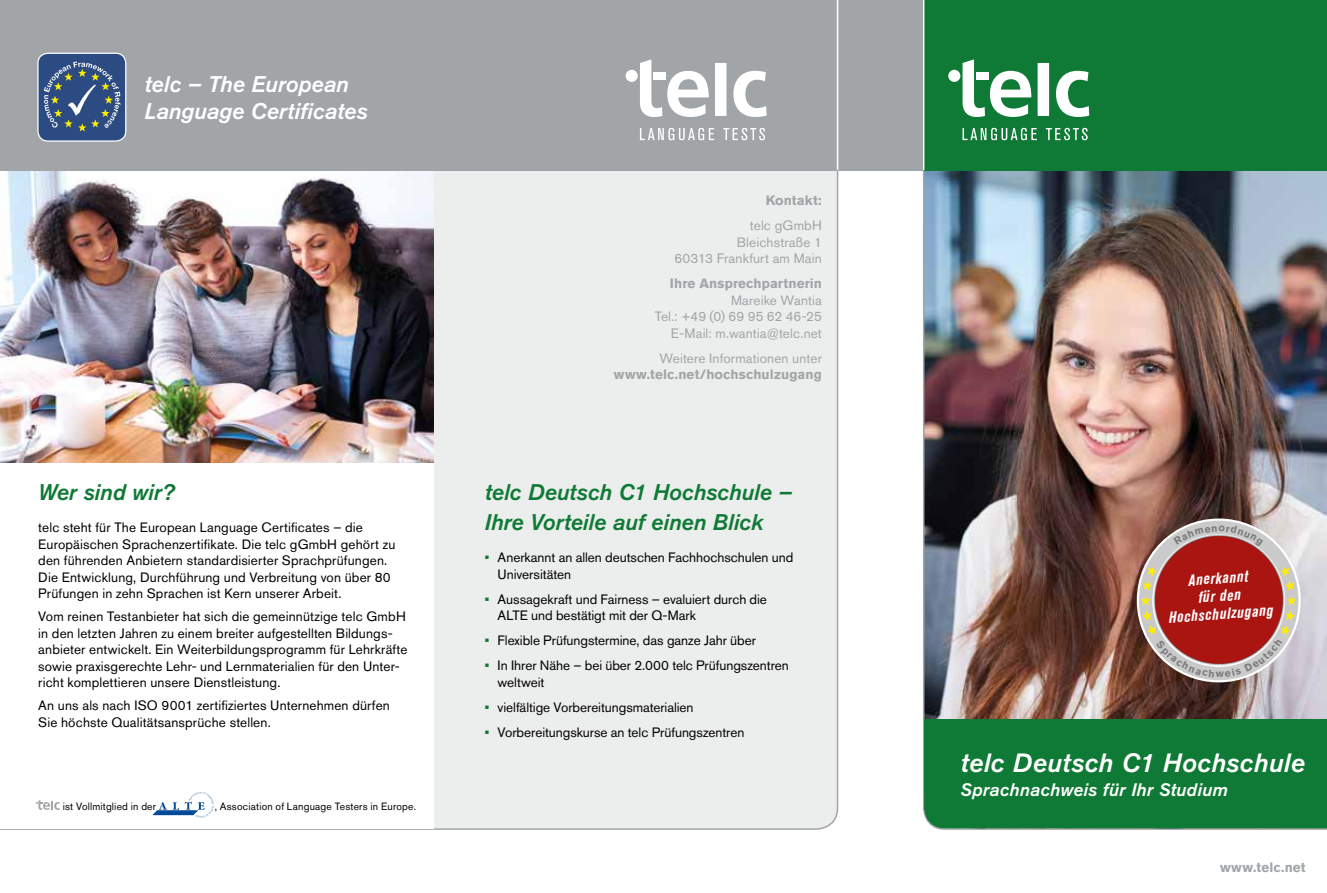
<style>
.page{position:relative;width:1327px;height:893px;background:#fff}
.page>*{position:absolute;margin:0;border:0;box-sizing:border-box;transform-origin:0 0}
.t1{font:italic 500 26.25px "Akzidenz Grotesk Pro";letter-spacing:.01em;color:#fff}
.t2{font:italic 500 22.5px/30px "Akzidenz Grotesk Pro";letter-spacing:-.005em;color:#0f7a35}
.t3{font:italic 500 22.5px/27px "Akzidenz Grotesk Pro";color:#fff}
.t4{font:italic 500 18px "Akzidenz Grotesk Pro";letter-spacing:.01em;color:#fff}
.t5{font:italic 700 condensed 15.9px/17.9px "Akzidenz Grotesk Pro";color:#fff;text-align:center}
.t6{font:13.5px/16.5px "Akzidenz Grotesk Pro";letter-spacing:.01em;color:#000}
.t7{font:13.5px/16.5px "Akzidenz Grotesk Pro";letter-spacing:.01em;color:#a1a5a7;text-align:right}
.t8{font:700 13.5px "Akzidenz Grotesk Pro";letter-spacing:.01em;color:#a1a5a7}
.t9{font:10.5px "Akzidenz Grotesk Pro";letter-spacing:.02em;color:#000}
.s1{font-weight:700;color:#0f7a35}
</style>
<div class="page">
<img style="left:923px;top:170px;width:404px;height:660px">
<div style="left:0;top:170px;width:838px;height:660px;background:#eceded"></div>
<div style="left:0;top:0;width:434px;height:828px;background:#fff"></div>
<img style="left:0;top:170px;width:434px;height:292px">
<div style="left:0;top:0;width:932px;height:170px;background:#a1a5a7"></div>
<div style="left:924px;top:0;width:403px;height:170px;background:#0f7a35"></div>
<svg style="left:962px;top:128px;width:75px;height:12px"></svg>
<svg style="left:1046px;top:128px;width:41px;height:12px"></svg>
<svg style="left:962px;top:59px;width:69px;height:58px"></svg>
<div style="left:1037px;top:63px;width:12px;height:53px;background:#fff"></div>
<svg style="left:1056px;top:71px;width:33px;height:46px"></svg>
<div style="left:948px;top:70px;width:12px;height:12px;background:#fff;border-radius:50%"></div>
<div style="left:976px;top:72px;width:12px;height:8px;background:#fff"></div>
<svg style="left:640px;top:128px;width:74px;height:12px"></svg>
<svg style="left:723px;top:128px;width:42px;height:12px"></svg>
<svg style="left:640px;top:59px;width:69px;height:58px"></svg>
<div style="left:715px;top:63px;width:11px;height:53px;background:#fff"></div>
<svg style="left:733px;top:71px;width:33px;height:46px"></svg>
<div style="left:625px;top:70px;width:13px;height:12px;background:#fff;border-radius:50%"></div>
<div style="left:654px;top:72px;width:12px;height:8px;background:#fff"></div>
<hr style="left:837px;top:0;width:1px;height:170px;background:#fff">
<hr style="left:923px;top:0;width:1px;height:170px;background:#fff">
<svg style="left:159px;top:802px;width:8px;height:8px"></svg>
<svg style="left:173px;top:802px;width:6px;height:8px"></svg>
<hr style="left:153px;top:814px;width:41px;height:1px;background:#004996">
<hr style="left:154px;top:813px;width:41px;height:1px;background:#004996">
<hr style="left:155px;top:812px;width:41px;height:1px;background:#004996">
<hr style="left:156px;top:811px;width:41px;height:1px;background:#004996">
<hr style="left:157px;top:810px;width:41px;height:1px;background:#004996">
<svg style="left:185px;top:792px;width:29px;height:26px"></svg>
<div style="left:924px;top:792px;width:403px;height:36px;background:#0f7a35"></div>
<div style="left:924px;top:719px;width:403px;height:73px;background:#0f7a35"></div>
<svg style="left:36px;top:800px;width:24px;height:10px"></svg>
<div style="left:38px;top:53px;width:88px;height:88px;background:#2b4b82;border-radius:10px"></div>
<div style="left:37px;top:53px;width:89px;height:89px;border:1px solid #fff;border-radius:10px"></div>
<svg style="left:44px;top:62px;width:77px;height:69px"></svg>
<svg style="left:1139px;top:521px;width:159px;height:159px;background:#b4635d"></svg>
<h2 class="t3" style="left:145px;top:70px;width:224px">telc – The European<br>Language Certificates</h2>
<h2 class="t2" style="left:38px;top:477px;width:137px">Wer sind wir?</h2>
<p class="t6" style="left:38px;top:519px;width:359px">telc steht für The European Language Certificates – die Europäischen Sprachenzertifikate. Die telc gGmbH gehört zu den führenden Anbietern standardisierter Sprachprüfungen.<br>Die Entwicklung, Durchführung und Verbreitung von über 80<br>Prüfungen in zehn Sprachen ist Kern unserer Arbeit.</p>
<p class="t6" style="left:38px;top:608px;width:371px">Vom reinen Testanbieter hat sich die gemeinnützige telc GmbH in den letzten Jahren zu einem breiter aufgestellten Bildungs&shy;anbieter entwickelt. Ein Weiterbildungsprogramm für Lehrkräfte sowie praxisgerechte Lehr- und Lernmaterialien für den Unter&shy;richt komplettieren unsere Dienstleistung.</p>
<p class="t6" style="left:38px;top:697px;width:353px">An uns als nach ISO 9001 zertifiziertes Unternehmen dürfen<br>Sie höchste Qualitätsansprüche stellen.</p>
<p class="t9" style="left:63px;top:799px;width:95px">ist Vollmitglied in der</p>
<p class="t9" style="left:215px;top:799px;width:203px">, Association of Language Testers in Europe.</p>
<p class="t8" style="left:765px;top:192px;width:58px">Kontakt:</p>
<p class="t7" style="left:674px;top:217px;width:149px">telc gGmbH<br>Bleichstraße 1<br>60313 Frankfurt am Main</p>
<p class="t8" style="left:670px;top:275px;width:154px">Ihre Ansprechpartnerin</p>
<p class="t7" style="left:655px;top:292px;width:169px">Mareike Wantia<br>Tel.: +49 (0) 69 95 62 46-25<br>E-Mail: m.wantia@telc.net</p>
<p class="t7" style="left:659px;top:350px;width:164px">Weitere Informationen unter</p>
<p class="t8" style="left:614px;top:366px;width:210px">www.telc.net/hochschulzugang</p>
<h2 class="t2" style="left:485px;top:477px;width:309px">telc Deutsch C1 Hochschule –<br>Ihre Vorteile auf einen Blick</h2>
<p class="t6" style="left:497px;top:549px;width:297px;text-indent:-13px"><span class="s1">•</span> Anerkannt an allen deutschen Fachhochschulen und<br>Universitäten</p>
<p class="t6" style="left:497px;top:591px;width:271px;text-indent:-13px"><span class="s1">•</span> Aussagekraft und Fairness – evaluiert durch die<br>ALTE und bestätigt mit der Q-Mark</p>
<p class="t6" style="left:485px;top:632px;width:273px"><span class="s1">•</span> Flexible Prüfungstermine, das ganze Jahr über</p>
<p class="t6" style="left:497px;top:657px;width:293px;text-indent:-13px"><span class="s1">•</span> In Ihrer Nähe – bei über 2.000 telc Prüfungszentren weltweit</p>
<p class="t6" style="left:485px;top:699px;width:210px"><span class="s1">•</span> vielfältige Vorbereitungsmaterialien</p>
<p class="t6" style="left:485px;top:724px;width:261px"><span class="s1">•</span> Vorbereitungskurse an telc Prüfungszentren</p>
<p class="t5" style="left:1165px;top:572px;width:106px;rotate:-4deg">Anerkannt<br>für den<br>Hochschulzugang</p>
<h1 class="t1" style="left:960px;top:746px;width:346px">telc Deutsch C1 Hochschule</h1>
<h3 class="t4" style="left:960px;top:778px;width:269px">Sprachnachweis für Ihr Studium</h3>
<p class="t8" style="left:1220px;top:858px;width:87px">www.telc.net</p>
</div>
